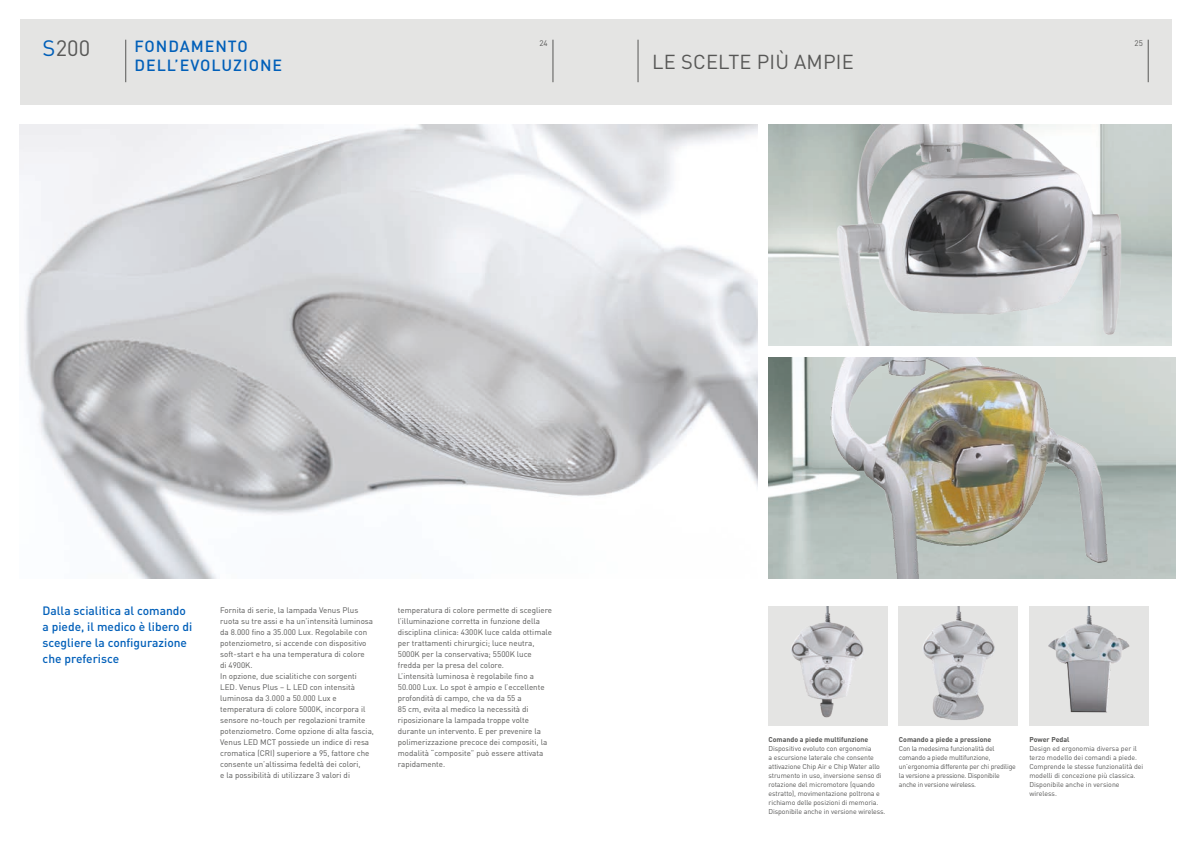
<style>
.page{position:relative;width:1191px;height:842px;background:#fff}
.page>*{position:absolute;margin:0;border:0;box-sizing:border-box;transform-origin:0 0}
.t1{font:22px "DIN Pro";color:#575756}
.t2{font:20px "DIN Pro";letter-spacing:.01em;color:#575756}
.t3{font:500 16px/19.2px "DIN Pro";letter-spacing:.06em;color:#005fb9}
.t4{font:500 12px/16px "DIN Pro";color:#005fb9}
.t5{font:8px/11px "DIN Pro";color:#575756}
.t6{font:7px/9px "DIN Pro";letter-spacing:-.01em;color:#575756}
.t7{font:7px/9px "DIN Pro";letter-spacing:-.03em;color:#575756}
.t8{font:700 7px "DIN Pro";color:#575756}
.s1{color:#005fb9}
</style>
<div class="page">
<div style="left:20px;top:20px;width:1151px;height:85px;background:#e4e4e3"></div>
<hr style="left:125px;top:40px;width:1px;height:42px;background:#575756">
<hr style="left:553px;top:40px;width:1px;height:42px;background:#575756">
<hr style="left:1148px;top:40px;width:1px;height:42px;background:#575756">
<hr style="left:638px;top:40px;width:1px;height:42px;background:#575756">
<img style="left:768px;top:357px;width:407px;height:221px">
<img style="left:20px;top:125px;width:737px;height:453px">
<img style="left:805px;top:125px;width:338px;height:221px">
<img style="left:805px;top:357px;width:343px;height:221px">
<div style="left:1029px;top:607px;width:119px;height:119px;background:#e4e4e3"></div>
<img style="left:1048px;top:607px;width:82px;height:106px">
<div style="left:899px;top:607px;width:119px;height:119px;background:#e4e4e3"></div>
<img style="left:923px;top:607px;width:72px;height:113px">
<div style="left:768px;top:607px;width:119px;height:119px;background:#e4e4e3"></div>
<img style="left:791px;top:607px;width:73px;height:111px">
<h1 class="t1" style="left:43px;top:33px;width:49px"><span class="s1">S</span>200</h1>
<p class="t5" style="left:539px;top:37px;width:10px">24</p>
<p class="t5" style="left:1134px;top:37px;width:10px">25</p>
<h3 class="t3" style="left:135px;top:36px;width:149px">FONDAMENTO<br>DELL’EVOLUZIONE</h3>
<h2 class="t2" style="left:652px;top:48px;width:203px">LE SCELTE PIÙ AMPIE</h2>
<h3 class="t4" style="left:43px;top:602px;width:151px">Dalla scialitica al comando a piede, il medico è libero di scegliere la configurazione che preferisce</h3>
<p class="t5" style="left:220px;top:604px;width:155px">Fornita di serie, la lampada Venus Plus ruota su tre assi e ha un’intensità luminosa da 8.000 fino a 35.000 Lux. Regolabile con potenziometro, si accende con dispositivo soft-start e ha una temperatura di colore<br>di 4900K.<br>In opzione, due scialitiche con sorgenti LED. Venus Plus – L LED con intensità luminosa da 3.000 a 50.000 Lux e temperatura di colore 5000K, incorpora il sensore no-touch per regolazioni tramite potenziometro. Come opzione di alta fascia, Venus LED MCT possiede un indice di resa cromatica (CRI) superiore a 95, fattore che consente un’altissima fedeltà dei colori,<br>e la possibilità di utilizzare 3 valori di</p>
<p class="t5" style="left:398px;top:604px;width:156px">temperatura di colore permette di scegliere l’illuminazione corretta in funzione della disciplina clinica: 4300K luce calda ottimale per trattamenti chirurgici; luce neutra, 5000K per la conservativa; 5500K luce fredda per la presa del colore.<br>L’intensità luminosa è regolabile fino a 50.000 Lux. Lo spot è ampio e l’eccellente profondità di campo, che va da 55 a<br>85 cm, evita al medico la necessità di riposizionare la lampada troppe volte durante un intervento. E per prevenire la polimerizzazione precoce dei compositi, la modalità “composite” può essere attivata rapidamente.</p>
<p class="t8" style="left:768px;top:735px;width:101px">Comando a piede multifunzione</p>
<p class="t6" style="left:768px;top:744px;width:118px">Dispositivo evoluto con ergonomia<br>a escursione laterale che consente attivazione Chip Air e Chip Water allo strumento in uso, inversione senso di rotazione del micromotore (quando estratto), movimentazione poltrona e richiamo delle posizioni di memoria.<br>Disponibile anche in versione wireless.</p>
<p class="t8" style="left:899px;top:735px;width:94px">Comando a piede a pressione</p>
<p class="t7" style="left:899px;top:744px;width:118px">Con la medesima funzionalità del comando a piede multifunzione, un’ergonomia differente per chi predilige la versione a pressione. Disponibile anche in versione wireless.</p>
<p class="t8" style="left:1029px;top:735px;width:42px">Power Pedal</p>
<p class="t6" style="left:1029px;top:744px;width:115px">Design ed ergonomia diversa per il terzo modello dei comandi a piede.<br>Comprende le stesse funzionalità dei modelli di concezione più classica.<br>Disponibile anche in versione wireless.</p>
</div>
